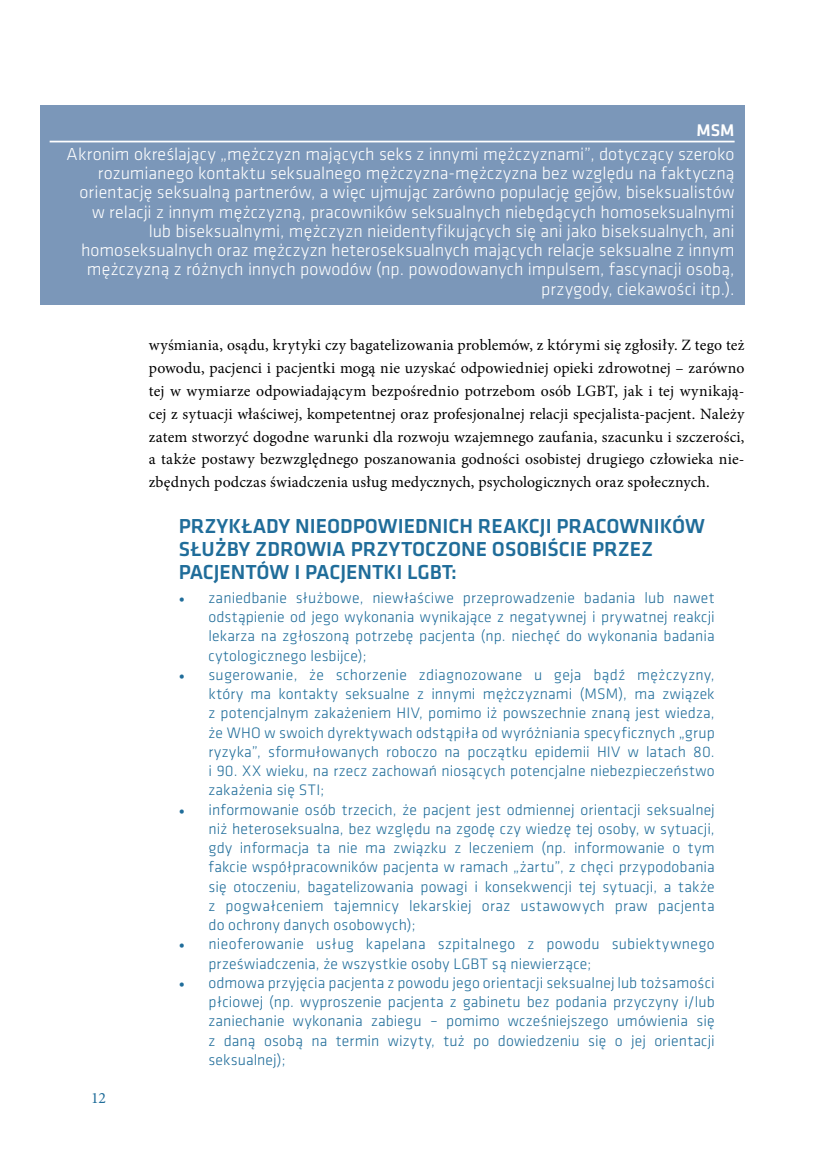
<style>
.page{position:relative;width:819px;height:1166px;background:#fff}
.page>*{position:absolute;margin:0;border:0;box-sizing:border-box;transform-origin:0 0}
.t1{font:500 21px "Klavika";color:#206d9a}
.t2{font:300 18.03px/19.2px "Klavika";color:#fff;text-align:right}
.t3{font:500 17.5px "Klavika";color:#fff}
.t4{font:300 15.75px/19.2px "Klavika";letter-spacing:.015em;color:#206d9a;text-align:justify}
.t5{font:15.75px/22.8px "Minion Pro";letter-spacing:.005em;color:#000;text-align:justify}
.t6{font:15.75px "Minion Pro";color:#206d9a}
.s1{font-family:"Minion Pro";font-weight:400}
</style>
<div class="page">
<div style="left:40px;top:105px;width:704px;height:200px;background:#7b97b9"></div>
<hr style="left:50px;top:141px;width:684px;height:1px;background:#fff">
<p class="t3" style="left:696px;top:118px;width:37px">MSM</p>
<p class="t2" style="left:67px;top:144px;width:669px">Akronim określający „mężczyzn mających seks z innymi mężczyznami”, dotyczący szeroko rozumianego kontaktu seksualnego mężczyzna-mężczyzna bez względu na faktyczną orientację seksualną partnerów, a więc ujmując zarówno populację gejów, biseksualistów w relacji z innym mężczyzną, pracowników seksualnych niebędących homoseksualnymi lub biseksualnymi, mężczyzn nieidentyfikujących się ani jako biseksualnych, ani homoseksualnych oraz mężczyzn heteroseksualnych mających relacje seksualne z innym mężczyzną z różnych innych powodów (np. powodowanych impulsem, fascynacji osobą, przygody, ciekawości itp.).</p>
<p class="t6" style="left:91px;top:1088px;width:16px">12</p>
<p class="t5" style="left:149px;top:334px;width:597px">wyśmiania, osądu, krytyki czy bagatelizowania problemów, z którymi się zgłosiły. Z tego też powodu, pacjenci i pacjentki mogą nie uzyskać odpowiedniej opieki zdrowotnej – zarówno tej w wymiarze odpowiadającym bezpośrednio potrzebom osób LGBT, jak i tej wynikają&shy;cej z sytuacji właściwej, kompetentnej oraz profesjonalnej relacji specjalista-pacjent. Należy zatem stworzyć dogodne warunki dla rozwoju wzajemnego zaufania, szacunku i szczerości, a także postawy bezwzględnego poszanowania godności osobistej drugiego człowieka nie&shy;zbędnych podczas świadczenia usług medycznych, psychologicznych oraz społecznych.</p>
<h1 class="t1" style="left:179px;top:512px;width:52px">PRZYKŁA</h1>
<h1 class="t1" style="left:266px;top:512px;width:223px">DY NIEODPOWIEDNICH REAKCJI</h1>
<h1 class="t1" style="left:556px;top:512px;width:26px">PRACO</h1>
<h1 class="t1" style="left:619px;top:512px;width:87px">WNIKÓW</h1>
<h1 class="t1" style="left:179px;top:534px;width:373px">SŁUŻBY ZDROWIA PRZYTOCZONE OSOBIŚCIE</h1>
<h1 class="t1" style="left:592px;top:534px;width:63px">PRZEZ</h1>
<h1 class="t1" style="left:179px;top:557px;width:22px">PACJE</h1>
<h1 class="t1" style="left:231px;top:557px;width:97px">NTÓW I PACJE</h1>
<h1 class="t1" style="left:357px;top:557px;width:101px">NTKI LGBT:</h1>
<p class="t4" style="left:208px;top:588px;width:508px;text-indent:-30px"><span class="s1">•</span> zaniedbanie służbowe, niewłaściwe przeprowadzenie badania lub nawet odstąpienie od jego wykonania wynikające z negatywnej i prywatnej reakcji lekarza na zgłoszoną potrzebę pacjenta (np. niechęć do wykonania badania cytologicznego lesbijce);</p>
<p class="t4" style="left:208px;top:665px;width:507px;text-indent:-30px"><span class="s1">•</span> sugerowanie, że schorzenie zdiagnozowane u geja bądź mężczyzny, który ma kontakty seksualne z innymi mężczyznami (MSM), ma związek z potencjalnym zakażeniem HIV, pomimo iż powszechnie znaną jest wiedza, że WHO w swoich dyrektywach odstąpiła od wyróżniania specyficznych „grup ryzyka”, sformułowanych roboczo na początku epidemii HIV w latach 80. i 90. XX wieku, na rzecz zachowań niosących potencjalne niebezpieczeństwo zakażenia się STI;</p>
<p class="t4" style="left:208px;top:799px;width:508px;text-indent:-30px"><span class="s1">•</span> informowanie osób trzecich, że pacjent jest odmiennej orientacji seksualnej niż heteroseksualna, bez względu na zgodę czy wiedzę tej osoby, w sytuacji, gdy informacja ta nie ma związku z leczeniem (np. informowanie o tym fakcie współpracowników pacjenta w ramach „żartu”, z chęci przypodobania się otoczeniu, bagatelizowania powagi i konsekwencji tej sytuacji, a także z pogwałceniem tajemnicy lekarskiej oraz ustawowych praw pacjenta do ochrony danych osobowych);</p>
<p class="t4" style="left:208px;top:934px;width:507px;text-indent:-30px"><span class="s1">•</span> nieoferowanie usług kapelana szpitalnego z powodu subiektywnego przeświadczenia, że wszystkie osoby LGBT są niewierzące;</p>
<p class="t4" style="left:208px;top:973px;width:508px;text-indent:-30px"><span class="s1">•</span> odmowa przyjęcia pacjenta z powodu jego orientacji seksualnej lub tożsamości płciowej (np. wyproszenie pacjenta z gabinetu bez podania przyczyny i/lub zaniechanie wykonania zabiegu – pomimo wcześniejszego umówienia się z daną osobą na termin wizyty, tuż po dowiedzeniu się o jej orientacji seksualnej);</p>
</div>
